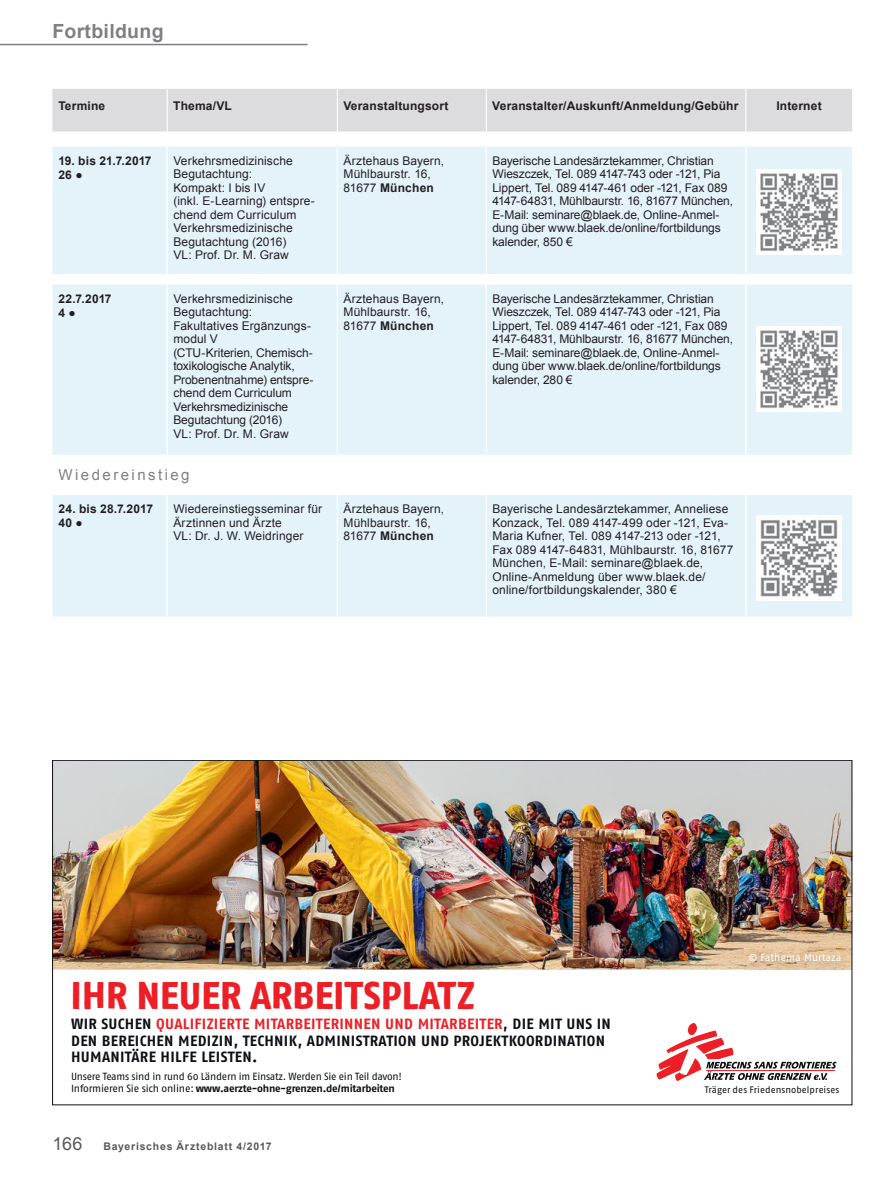
<style>
.page{position:relative;width:894px;height:1190px;background:#fff}
.page>*{position:absolute;margin:0;border:0;box-sizing:border-box;transform-origin:0 0}
.t1{font:38.55px "Fago Rough Bold Lf";color:#ed1e25}
.t2{font:700 19.5px "Arial";letter-spacing:.015em;color:#807f83}
.t3{font:15px "Arial";letter-spacing:.165em;color:#807f83}
.t4{font:700 14.85px/16.4px "Fago OT";letter-spacing:.02em;color:#0c1012}
.t5{font:12px/13.5px "Arial";color:#231f20}
.t6{font:700 12px/13.6px "Arial";letter-spacing:.015em;color:#231f20}
.t7{font:700 10.5px "Arial";letter-spacing:.07em;color:#58595b}
.t8{font:10.35px/11.9px "Fago OT";letter-spacing:-.02em;color:#0c1012}
.t9{font:10.35px "Fago OT";letter-spacing:.005em;color:#fff}
.t10{font:9.45px "Fago OT";letter-spacing:.005em;color:#0c1012}
.s1{font-weight:400;font-size:12.15px}
.s2{font-weight:700}
.s3{color:#ed1e25}
.s4{font-weight:400;font-size:18px}
</style>
<div class="page">
<hr style="left:0;top:44px;width:307px;height:1px;background:#807f83">
<div style="left:52px;top:89px;width:800px;height:42px;background:#dcdbdd"></div>
<hr style="left:167px;top:89px;width:1px;height:42px;background:#fff">
<hr style="left:337px;top:89px;width:1px;height:42px;background:#fff">
<hr style="left:485px;top:89px;width:2px;height:42px;background:#fff">
<hr style="left:745px;top:89px;width:1px;height:42px;background:#fff">
<div style="left:52px;top:147px;width:800px;height:470px;background:#e4f3fa"></div>
<hr style="left:167px;top:147px;width:1px;height:127px;background:#fff">
<hr style="left:337px;top:147px;width:1px;height:127px;background:#fff">
<hr style="left:485px;top:147px;width:2px;height:127px;background:#fff">
<hr style="left:167px;top:285px;width:1px;height:170px;background:#fff">
<hr style="left:337px;top:285px;width:1px;height:170px;background:#fff">
<hr style="left:485px;top:285px;width:2px;height:170px;background:#fff">
<hr style="left:167px;top:495px;width:1px;height:122px;background:#fff">
<hr style="left:337px;top:495px;width:1px;height:122px;background:#fff">
<hr style="left:485px;top:495px;width:2px;height:122px;background:#fff">
<hr style="left:745px;top:147px;width:1px;height:127px;background:#fff">
<hr style="left:745px;top:285px;width:1px;height:170px;background:#fff">
<hr style="left:745px;top:495px;width:1px;height:122px;background:#fff">
<div style="left:52px;top:274px;width:800px;height:11px;background:#fff"></div>
<div style="left:52px;top:455px;width:800px;height:10px;background:#fff"></div>
<div style="left:52px;top:484px;width:800px;height:11px;background:#fff"></div>
<img style="left:756px;top:169px;width:85px;height:85px">
<img style="left:756px;top:327px;width:85px;height:85px">
<img style="left:756px;top:515px;width:85px;height:85px">
<img style="left:54px;top:762px;width:796px;height:208px">
<svg style="left:656px;top:1023px;width:180px;height:58px"></svg>
<img style="left:744px;top:949px;width:106px;height:21px">
<h2 class="t2" style="left:52px;top:20px;width:113px">Fortbildung</h2>
<p class="t6" style="left:58px;top:99px;width:48px">Termine</p>
<p class="t6" style="left:173px;top:99px;width:60px">Thema/VL</p>
<p class="t6" style="left:343px;top:99px;width:106px">Veranstaltungsort</p>
<p class="t6" style="left:492px;top:99px;width:248px">Veranstalter/Auskunft/Anmeldung/Gebühr</p>
<p class="t6" style="left:776px;top:99px;width:47px">Internet</p>
<p class="t6" style="left:58px;top:154px;width:95px">19. bis 21.7.2017<br>26 <span class="s1">●</span></p>
<p class="t5" style="left:173px;top:154px;width:143px">Verkehrsmedizinische<br>Begutachtung:<br>Kompakt: I bis IV<br>(inkl. E-Learning) entspre&shy;chend dem Curriculum<br>Verkehrsmedizinische<br>Begutachtung (2016)<br>VL: Prof. Dr. M. Graw</p>
<p class="t5" style="left:343px;top:154px;width:102px">Ärztehaus Bayern,<br>Mühlbaurstr. 16,<br>81677 <span class="s2">München</span></p>
<p class="t5" style="left:492px;top:154px;width:242px">Bayerische Landesärztekammer, Christian Wieszczek, Tel. 089 4147-743 oder -121, Pia Lippert, Tel. 089 4147-461 oder -121, Fax 089<br>4147-64831, Mühlbaurstr. 16, 81677 München, E-Mail: seminare@blaek.de, Online-Anmel&shy;dung über www.blaek.de/online/fortbildungs kalender, 850 €</p>
<p class="t6" style="left:58px;top:292px;width:55px">22.7.2017<br>4 <span class="s1">●</span></p>
<p class="t5" style="left:173px;top:292px;width:142px">Verkehrsmedizinische<br>Begutachtung:<br>Fakultatives Ergänzungs&shy;modul V<br>(CTU-Kriterien, Chemisch&shy;toxikologische Analytik,<br>Probenentnahme) entspre&shy;chend dem Curriculum<br>Verkehrsmedizinische<br>Begutachtung (2016)<br>VL: Prof. Dr. M. Graw</p>
<p class="t5" style="left:343px;top:292px;width:102px">Ärztehaus Bayern,<br>Mühlbaurstr. 16,<br>81677 <span class="s2">München</span></p>
<p class="t5" style="left:492px;top:292px;width:242px">Bayerische Landesärztekammer, Christian Wieszczek, Tel. 089 4147-743 oder -121, Pia Lippert, Tel. 089 4147-461 oder -121, Fax 089<br>4147-64831, Mühlbaurstr. 16, 81677 München, E-Mail: seminare@blaek.de, Online-Anmel&shy;dung über www.blaek.de/online/fortbildungs kalender, 280 €</p>
<p class="t3" style="left:58px;top:467px;width:133px">Wiedereinstieg</p>
<p class="t6" style="left:58px;top:502px;width:96px">24. bis 28.7.2017<br>40 ●</p>
<p class="t5" style="left:173px;top:502px;width:150px">Wiedereinstiegsseminar für<br>Ärztinnen und Ärzte<br>VL: Dr. J. W. Weidringer</p>
<p class="t5" style="left:343px;top:502px;width:102px">Ärztehaus Bayern,<br>Mühlbaurstr. 16,<br>81677 <span class="s2">München</span></p>
<p class="t5" style="left:492px;top:502px;width:242px">Bayerische Landesärztekammer, Anneliese Konzack, Tel. 089 4147-499 oder -121, Eva-Maria Kufner, Tel. 089 4147-213 oder -121, Fax 089 4147-64831, Mühlbaurstr. 16, 81677<br>München, E-Mail: seminare@blaek.de, Online-Anmeldung über www.blaek.de/ online/fortbildungskalender, 380 €</p>
<p class="t9" style="left:748px;top:954px;width:94px">© Fathema Murtaza</p>
<h1 class="t1" style="left:71px;top:982px;width:405px">IHR NEUER ARBEITSPLATZ</h1>
<p class="t4" style="left:71px;top:1017px;width:541px">WIR SUCHEN <span class="s3">QUALIFIZIERTE MITARBEITERINNEN UND MITARBEITER</span>, DIE MIT UNS IN<br>DEN BEREICHEN MEDIZIN, TECHNIK, ADMINISTRATION UND PROJEKTKOORDINATION<br>HUMANITÄRE HILFE LEISTEN.</p>
<p class="t8" style="left:71px;top:1071px;width:332px">Unsere Teams sind in rund 60 Ländern im Einsatz. Werden Sie ein Teil davon!<br>Informieren Sie sich online: <span class="s2">www.aerzte-ohne-grenzen.de/mitarbeiten</span></p>
<p class="t7" style="left:52px;top:1140px;width:221px"><span class="s4">166</span> Bayerisches Ärzteblatt 4/2017</p>
<p class="t10" style="left:704px;top:1086px;width:136px">Träger des Friedensnobelpreises</p>
</div>
